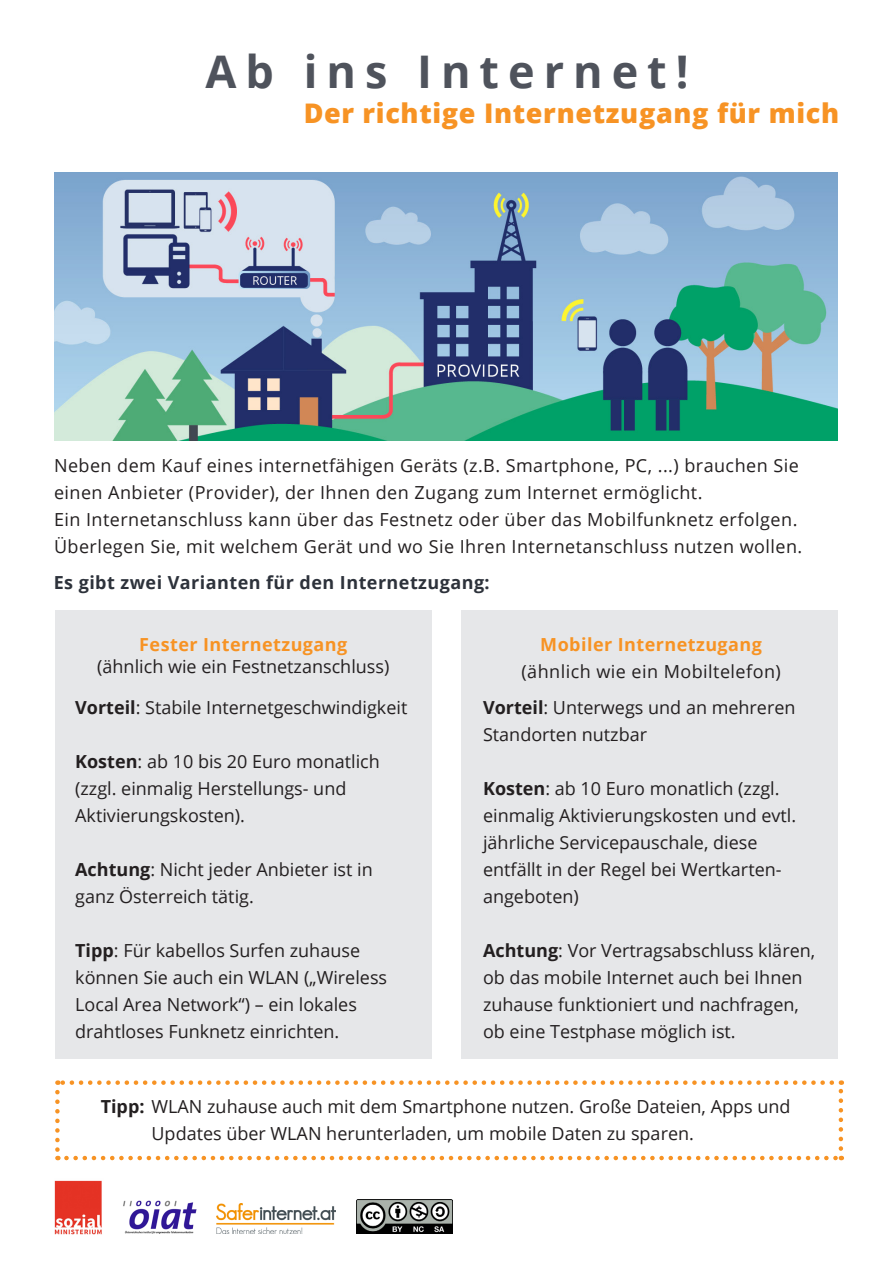
<style>
.page{position:relative;width:893px;height:1263px;background:#fff}
.page>*{position:absolute;margin:0;border:0;box-sizing:border-box;transform-origin:0 0}
.t1{font:700 45px "Open Sans";letter-spacing:.2em;color:#4f535c}
.t2{font:800 27px "Open Sans";letter-spacing:.025em;color:#f79324}
.t3{font:18px/27px "Open Sans";color:#231f20}
.t4{font:18px "Open Sans";letter-spacing:.025em;color:#231f20}
.t5{font:700 18px "Open Sans";letter-spacing:.025em;color:#2d323b}
.t6{font:700 18px "Open Sans";letter-spacing:.025em;color:#f79324}
.s1{font-weight:700;color:#f79324}
.s2{font-weight:700}
</style>
<div class="page">
<img style="left:54px;top:1180px;width:48px;height:55px">
<img style="left:123px;top:1200px;width:73px;height:33px">
<img style="left:217px;top:1203px;width:118px;height:30px">
<img style="left:356px;top:1199px;width:96px;height:34px">
<div style="left:55px;top:610px;width:377px;height:449px;background:#e6e7e9"></div>
<div style="left:461px;top:610px;width:377px;height:449px;background:#e6e7e9"></div>
<img style="left:54px;top:172px;width:784px;height:268px">
<svg style="left:55px;top:1092px;width:5px;height:68px"></svg>
<svg style="left:66px;top:1156px;width:776px;height:4px"></svg>
<svg style="left:839px;top:1080px;width:4px;height:68px"></svg>
<svg style="left:57px;top:1080px;width:775px;height:5px"></svg>
<p class="t1" style="left:205px;top:40px;width:485px">Ab ins Internet!</p>
<p class="t2" style="left:304px;top:93px;width:537px">Der richtige Internetzugang für mich</p>
<p class="t4" style="left:54px;top:453px;width:746px">Neben dem Kauf eines internetfähigen Geräts (z.B. Smartphone, PC, ...) brauchen Sie</p>
<p class="t4" style="left:54px;top:480px;width:650px">einen Anbieter (Provider), der Ihnen den Zugang zum Internet ermöglicht.</p>
<p class="t4" style="left:54px;top:507px;width:745px">Ein Internetanschluss kann über das Festnetz oder über das Mobilfunknetz erfolgen.</p>
<p class="t4" style="left:54px;top:534px;width:750px">Überlegen Sie, mit welchem Gerät und wo Sie Ihren Internetanschluss nutzen wollen.</p>
<p class="t5" style="left:54px;top:570px;width:438px">Es gibt zwei Varianten für den Internetzugang:</p>
<p class="t3" style="left:97px;top:633px;width:294px;line-height:21.6px;text-align:center"><span class="s1">Fester Internetzugang<br></span>(ähnlich wie ein Festnetzanschluss)</p>
<p class="t3" style="left:75px;top:694px;width:334px"><span class="s2">Vorteil</span>: Stabile Internetgeschwindigkeit</p>
<p class="t3" style="left:75px;top:748px;width:306px"><span class="s2">Kosten</span>: ab 10 bis 20 Euro monatlich (zzgl. einmalig Herstellungs- und<br>Aktivierungskosten).</p>
<p class="t3" style="left:75px;top:856px;width:299px"><span class="s2">Achtung</span>: Nicht jeder Anbieter ist in ganz Österreich tätig.</p>
<p class="t3" style="left:75px;top:937px;width:313px"><span class="s2">Tipp</span>: Für kabellos Surfen zuhause können Sie auch ein WLAN („Wireless Local Area Network“) – ein lokales drahtloses Funknetz einrichten.</p>
<p class="t6" style="left:540px;top:632px;width:223px">Mobiler Internetzugang</p>
<p class="t4" style="left:521px;top:659px;width:261px">(ähnlich wie ein Mobiltelefon)</p>
<p class="t3" style="left:483px;top:693px;width:314px"><span class="s2">Vorteil</span>: Unterwegs und an mehreren<br>Standorten nutzbar</p>
<p class="t3" style="left:483px;top:774px;width:315px"><span class="s2">Kosten</span>: ab 10 Euro monatlich (zzgl. einmalig Aktivierungskosten und evtl. jährliche Servicepauschale, diese entfällt in der Regel bei Wertkarten&shy;angeboten)</p>
<p class="t3" style="left:483px;top:936px;width:334px"><span class="s2">Achtung</span>: Vor Vertragsabschluss klären, ob das mobile Internet auch bei Ihnen zuhause funktioniert und nachfragen, ob eine Testphase möglich ist.</p>
<p class="t3" style="left:101px;top:1093px;width:691px"><span class="s2">Tipp:</span> WLAN zuhause auch mit dem Smartphone nutzen. Große Dateien, Apps und</p>
<p class="t3" style="left:152px;top:1120px;width:544px">Updates über WLAN herunterladen, um mobile Daten zu sparen.</p>
</div>
